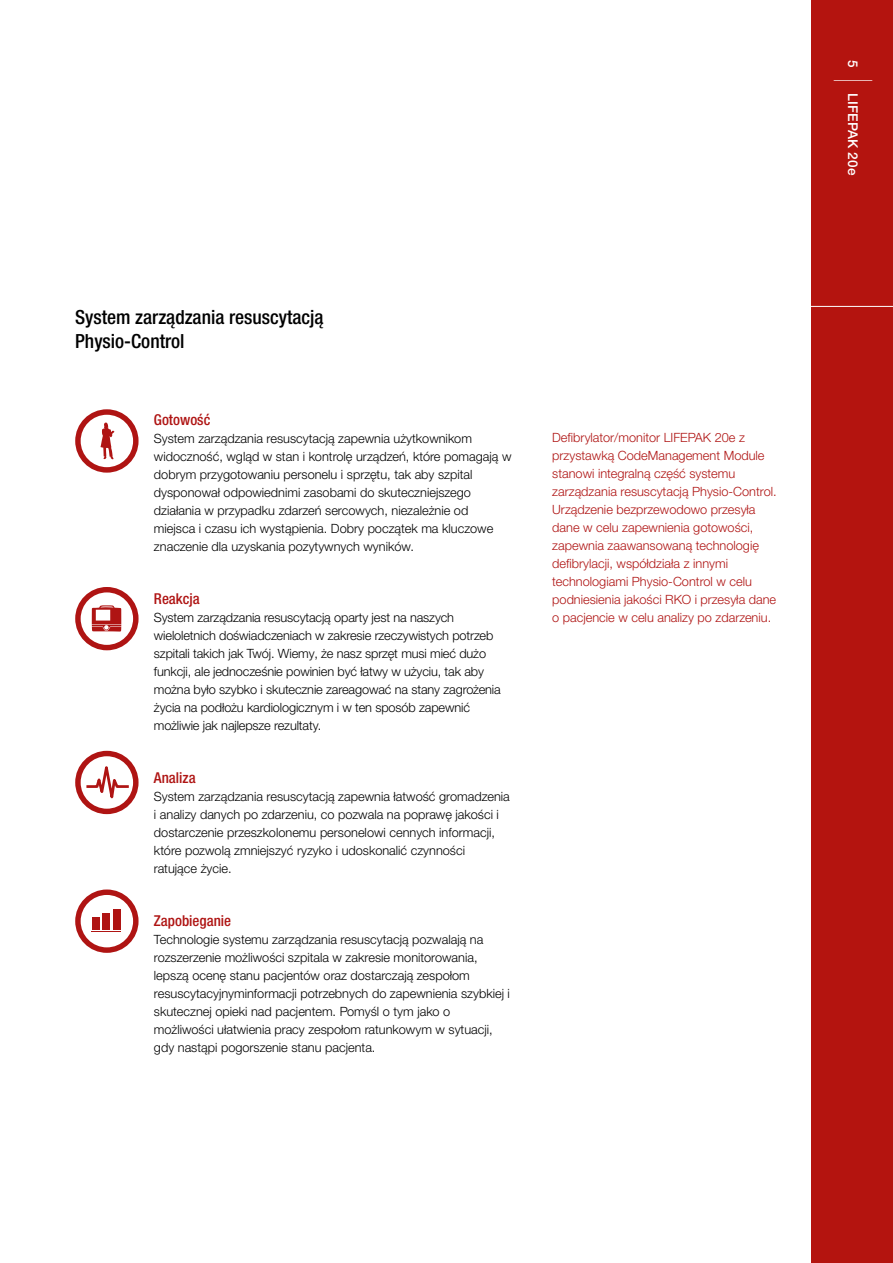
<style>
.page{position:relative;width:893px;height:1263px;background:#fff}
.page>*{position:absolute;margin:0;border:0;box-sizing:border-box;transform-origin:0 0}
.t1{font:300 38.4px "Helvetica Neue LTW1 G";color:#fff;scale:.33 1}
.t2{font:500 condensed 19.5px/23.4px "Helvetica Neue LTW1 G";color:#000}
.t3{font:500 condensed 15px "Helvetica Neue LTW1 G";color:#af1413}
.t4{font:500 13.5px "Helvetica Neue LTW1 G";letter-spacing:.01em;color:#fff}
.t5{font:300 12.75px/18px "Helvetica Neue LTW1 G";color:#000}
.t6{font:300 12.75px/18px "Helvetica Neue LTW1 G";color:#af1413}
</style>
<div class="page">
<div style="left:75px;top:409px;width:64px;height:64px;border:5px solid #af1413;border-radius:50%"></div>
<svg style="left:101px;top:422px;width:13px;height:37px"></svg>
<div style="left:75px;top:751px;width:64px;height:63px;border:5px solid #af1413;border-radius:50%"></div>
<svg style="left:84px;top:753px;width:48px;height:60px"></svg>
<div style="left:75px;top:889px;width:64px;height:64px;border:5px solid #af1413;border-radius:50%"></div>
<div style="left:92px;top:917px;width:8px;height:13px;background:#af1413"></div>
<div style="left:102px;top:914px;width:8px;height:16px;background:#af1413"></div>
<div style="left:113px;top:910px;width:8px;height:20px;background:#af1413"></div>
<svg style="left:92px;top:931px;width:29px;height:1px"></svg>
<div style="left:75px;top:587px;width:64px;height:63px;border:5px solid #af1413;border-radius:50%"></div>
<svg style="left:92px;top:605px;width:29px;height:27px"></svg>
<div style="left:812px;top:0;width:81px;height:1263px;background:#b4140f"></div>
<hr style="left:806px;top:306px;width:87px;height:1px;background:#fff">
<h2 class="t2" style="left:75px;top:306px;width:250px">System zarządzania resuscytacją<br>Physio-Control</h2>
<p class="t3" style="left:154px;top:410px;width:58px">Gotowość</p>
<p class="t5" style="left:154px;top:429px;width:359px">System zarządzania resuscytacją zapewnia użytkownikom widoczność, wgląd w stan i kontrolę urządzeń, które pomagają w dobrym przygotowaniu personelu i sprzętu, tak aby szpital dysponował odpowiednimi zasobami do skuteczniejszego działania w przypadku zdarzeń sercowych, niezależnie od miejsca i czasu ich wystąpienia. Dobry początek ma kluczowe znaczenie dla uzyskania pozytywnych wyników.</p>
<p class="t3" style="left:154px;top:589px;width:47px">Reakcja</p>
<p class="t5" style="left:154px;top:608px;width:348px">System zarządzania resuscytacją oparty jest na naszych wieloletnich doświadczeniach w zakresie rzeczywistych potrzeb szpitali takich jak Twój. Wiemy, że nasz sprzęt musi mieć dużo funkcji, ale jednocześnie powinien być łatwy w użyciu, tak aby można było szybko i skutecznie zareagować na stany zagrożenia życia na podłożu kardiologicznym i w ten sposób zapewnić możliwie jak najlepsze rezultaty.</p>
<p class="t3" style="left:154px;top:769px;width:43px">Analiza</p>
<p class="t5" style="left:154px;top:787px;width:357px">System zarządzania resuscytacją zapewnia łatwość gromadzenia i analizy danych po zdarzeniu, co pozwala na poprawę jakości i dostarczenie przeszkolonemu personelowi cennych informacji, które pozwolą zmniejszyć ryzyko i udoskonalić czynności ratujące życie.</p>
<p class="t3" style="left:154px;top:912px;width:79px">Zapobieganie</p>
<p class="t5" style="left:154px;top:931px;width:357px">Technologie systemu zarządzania resuscytacją pozwalają na rozszerzenie możliwości szpitala w zakresie monitorowania, lepszą ocenę stanu pacjentów oraz dostarczają zespołom resuscytacyjnyminformacji potrzebnych do zapewnienia szybkiej i skutecznej opieki nad pacjentem. Pomyśl o tym jako o możliwości ułatwienia pracy zespołom ratunkowym w sytuacji, gdy nastąpi pogorszenie stanu pacjenta.</p>
<p class="t6" style="left:552px;top:429px;width:226px">Defibrylator/monitor LIFEPAK 20e z przystawką CodeManagement Module stanowi integralną część systemu zarządzania resuscytacją Physio-Control.<br>Urządzenie bezprzewodowo przesyła dane w celu zapewnienia gotowości, zapewnia zaawansowaną technologię defibrylacji, współdziała z innymi technologiami Physio-Control w celu podniesienia jakości RKO i przesyła dane o pacjencie w celu analizy po zdarzeniu.</p>
<p class="t4" style="left:861px;top:60px;width:9px;rotate:90deg">5</p>
<h1 class="t1" style="left:879px;top:79px;width:10px;rotate:90deg">|</h1>
<p class="t4" style="left:861px;top:93px;width:84px;rotate:90deg">LIFEPAK 20e</p>
</div>
